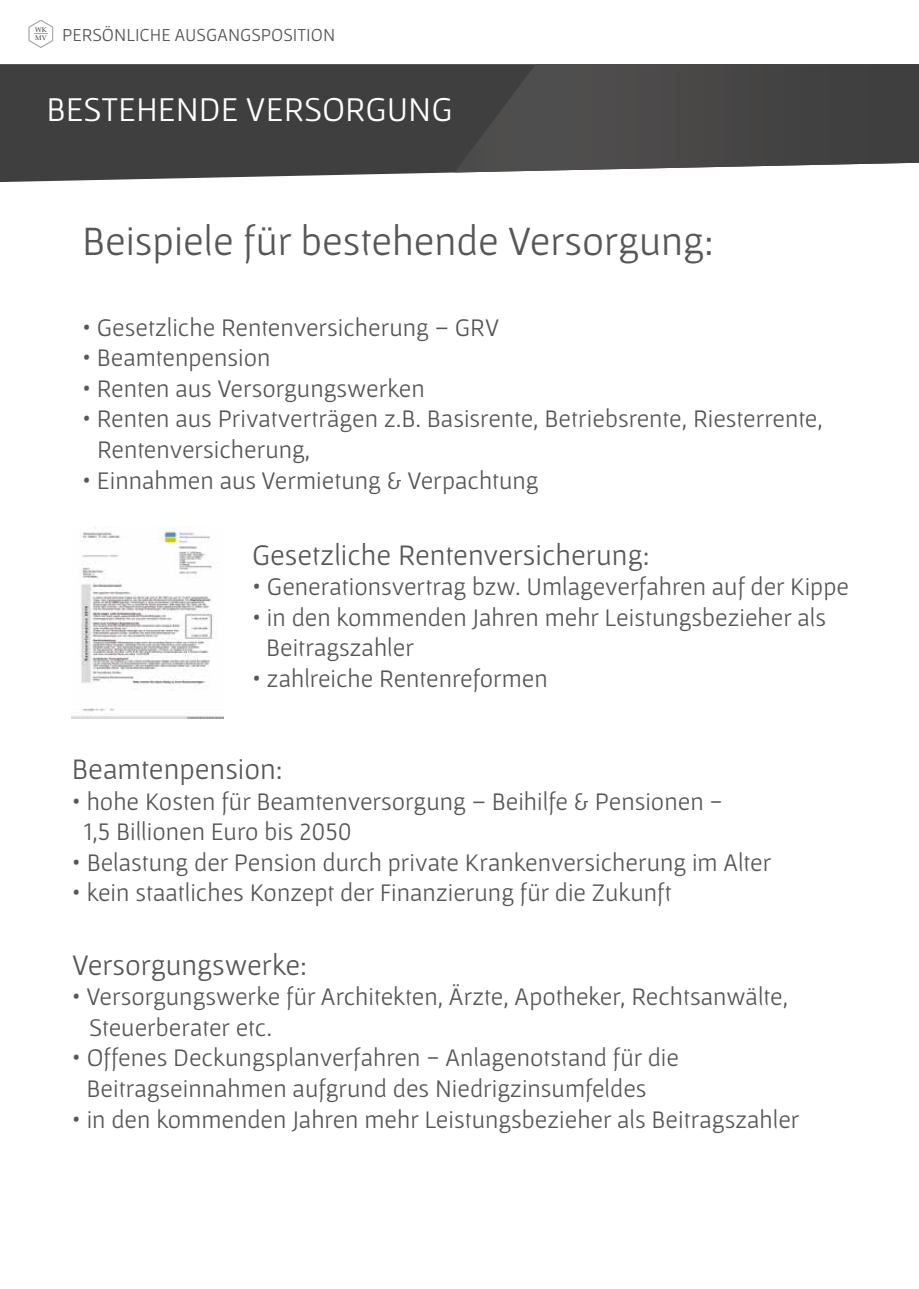
<style>
.page{position:relative;width:919px;height:1289px;background:#fff}
.page>*{position:absolute;margin:0;border:0;box-sizing:border-box;transform-origin:0 0}
.t1{font:42px "Gafata";color:#575756}
.t2{font:35.1px "Gafata";color:#fff}
.t3{font:30px "Gafata";color:#575756}
.t4{font:25.5px/30.6px "Gafata";color:#575756}
.t5{font:18.45px "Gafata";color:#575756}
.t6{font:6.9px/8.2px "Book Antiqua";color:#3f3f3f}
</style>
<div class="page">
<div style="left:0;top:64px;width:478px;height:118px;background:#3f3f3f"></div>
<svg style="left:454px;top:64px;width:464px;height:108px;background:#4e4d4d"></svg>
<svg style="left:29px;top:20px;width:24px;height:28px"></svg>
<img style="left:72px;top:526px;width:151px;height:192px">
<p class="t6" style="left:35px;top:26px;width:13px">WK<br>MV</p>
<p class="t5" style="left:62px;top:24px;width:274px">PERSÖNLICHE AUSGANGSPOSITION</p>
<h2 class="t2" style="left:46px;top:88px;width:407px">BESTEHENDE VERSORGUNG</h2>
<h1 class="t1" style="left:82px;top:216px;width:633px">Beispiele für bestehende Versorgung:</h1>
<p class="t4" style="left:82px;top:311px;width:419px">• Gesetzliche Rentenversicherung – GRV</p>
<p class="t4" style="left:82px;top:342px;width:190px">• Beamtenpension</p>
<p class="t4" style="left:82px;top:372px;width:344px">• Renten aus Versorgungswerken</p>
<p class="t4" style="left:97px;top:403px;width:727px;text-indent:-15px">• Renten aus Privatverträgen z.B. Basisrente, Betriebsrente, Riesterrente,<br>Rentenversicherung,</p>
<p class="t4" style="left:82px;top:464px;width:458px">• Einnahmen aus Vermietung &amp; Verpachtung</p>
<p class="t3" style="left:252px;top:537px;width:399px">Gesetzliche Rentenversicherung:</p>
<p class="t4" style="left:252px;top:570px;width:598px">• Generationsvertrag bzw. Umlageverfahren auf der Kippe</p>
<p class="t4" style="left:266px;top:601px;width:561px;text-indent:-14px">• in den kommenden Jahren mehr Leistungsbezieher als<br>Beitragszahler</p>
<p class="t4" style="left:252px;top:662px;width:297px">• zahlreiche Rentenreformen</p>
<p class="t3" style="left:72px;top:751px;width:212px">Beamtenpension:</p>
<p class="t4" style="left:83px;top:785px;width:641px;text-indent:-12px">• hohe Kosten für Beamtenversorgung – Beihilfe &amp; Pensionen -<br>1,5 Billionen Euro bis 2050</p>
<p class="t4" style="left:72px;top:846px;width:701px">• Belastung der Pension durch private Krankenversicherung im Alter</p>
<p class="t4" style="left:72px;top:877px;width:601px">• kein staatliches Konzept der Finanzierung für die Zukunft</p>
<p class="t3" style="left:72px;top:947px;width:237px">Versorgungswerke:</p>
<p class="t4" style="left:89px;top:980px;width:700px;text-indent:-17px">• Versorgungswerke für Architekten, Ärzte, Apotheker, Rechtsanwälte,<br>Steuerberater etc.</p>
<p class="t4" style="left:86px;top:1041px;width:594px;text-indent:-15px">• Offenes Deckungsplanverfahren - Anlagenotstand für die<br>Beitragseinnahmen aufgrund des Niedrigzinsumfeldes</p>
<p class="t4" style="left:72px;top:1103px;width:729px">• in den kommenden Jahren mehr Leistungsbezieher als Beitragszahler</p>
</div>
